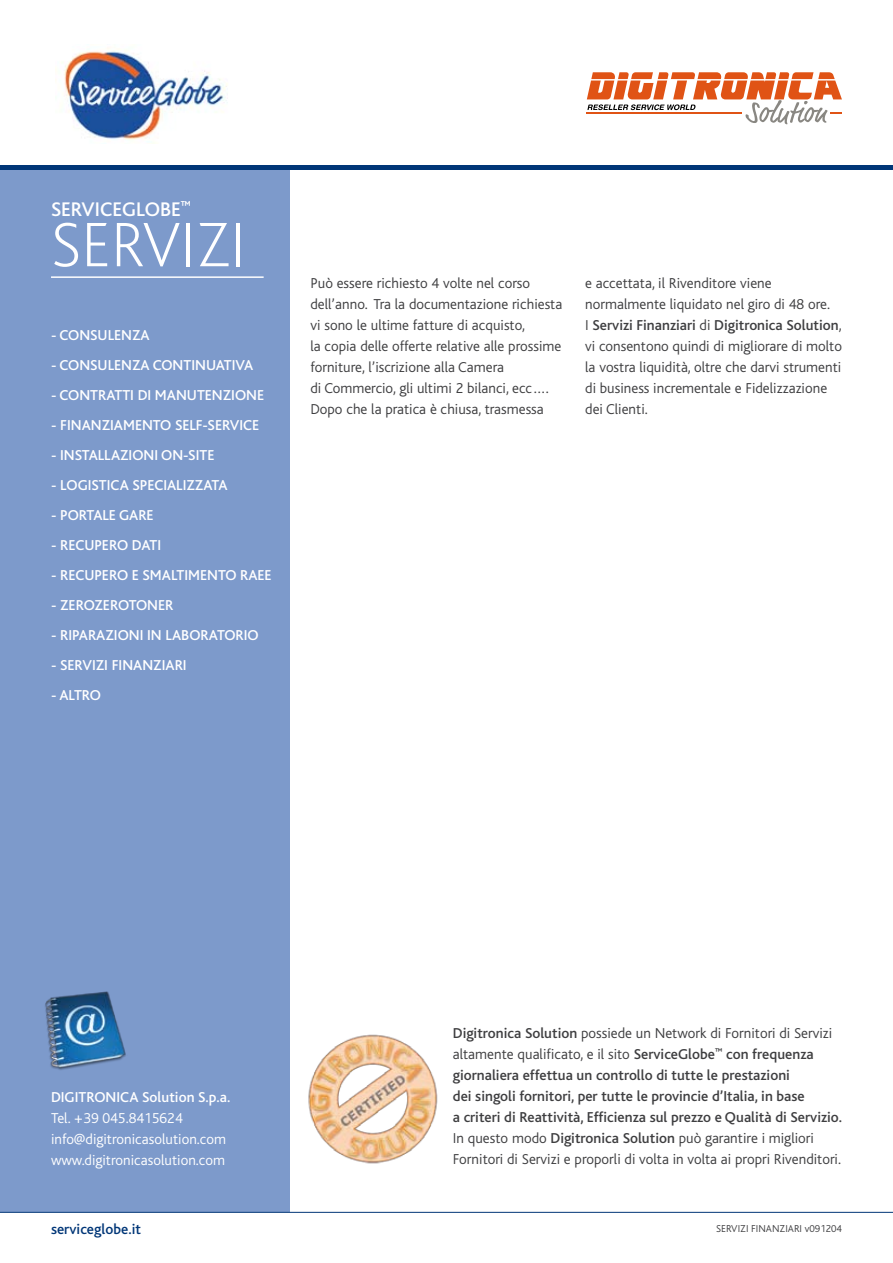
<style>
.page{position:relative;width:893px;height:1263px;background:#fff}
.page>*{position:absolute;margin:0;border:0;box-sizing:border-box;transform-origin:0 0}
.t1{font:200 65.7px "Bliss";color:#fff}
.t2{font:500 20.7px "Bliss";color:#fff}
.t3{font:300 15px/21px "Bliss";color:#3e3e40}
.t4{font:500 15px/21px "Bliss";color:#3e3e40}
.t5{font:500 15px "Bliss";color:#fff}
.t6{font:300 15px/21px "Bliss";color:#fff}
.t7{font:500 15px "Bliss";color:#003677}
.t8{font:500 15px "Bliss";letter-spacing:.045em;color:#fff}
.t9{font:500 15px "Bliss";letter-spacing:.085em;color:#fff}
.t10{font:300 10.5px "Bliss";color:#3e3e40}
.s1{font-weight:500}
.s2{font-weight:300}
</style>
<div class="page">
<div style="left:0;top:166px;width:289px;height:1046px;background:#7d9acb"></div>
<img style="left:45px;top:991px;width:81px;height:79px">
<img style="left:55px;top:48px;width:173px;height:96px">
<hr style="left:51px;top:276px;width:213px;height:2px;background:#fff">
<hr style="left:0;top:1212px;width:893px;height:1px;background:#003677">
<hr style="left:0;top:166px;width:893px;height:4px;background:#003677">
<svg style="left:587px;top:72px;width:255px;height:52px"></svg>
<img style="left:308px;top:1034px;width:130px;height:130px">
<h2 class="t2" style="left:51px;top:198px;width:141px">ServiceGlobe<sup>™</sup></h2>
<h1 class="t1" style="left:51px;top:211px;width:196px">SERVIZI</h1>
<p class="t5" style="left:51px;top:328px;width:73px">- CONSULENZA</p>
<p class="t5" style="left:51px;top:358px;width:73px">- CONSULENZA</p>
<p class="t5" style="left:153px;top:358px;width:29px">CONTIN</p>
<p class="t5" style="left:206px;top:358px;width:19px">UATIVA</p>
<p class="t5" style="left:51px;top:388px;width:63px">- CONTRATTI</p>
<p class="t5" style="left:138px;top:388px;width:29px">DI MAN</p>
<p class="t5" style="left:187px;top:388px;width:19px">UTENZI</p>
<p class="t5" style="left:235px;top:388px;width:21px">ONE</p>
<p class="t5" style="left:51px;top:418px;width:26px">- FINANZIAMENT</p>
<p class="t8" style="left:160px;top:418px;width:101px">O self-service</p>
<p class="t5" style="left:51px;top:448px;width:152px">- INSTALLAZIONI ON-SITE</p>
<p class="t5" style="left:51px;top:478px;width:19px">- log</p>
<p class="t5" style="left:88px;top:478px;width:141px">istica specializzata</p>
<p class="t9" style="left:51px;top:508px;width:104px">- portale gare</p>
<p class="t5" style="left:51px;top:538px;width:98px">- RECUPERO DATI</p>
<p class="t5" style="left:51px;top:568px;width:135px">- RECUPERO E SMALTIMENT</p>
<p class="t5" style="left:225px;top:568px;width:32px">O RAEE</p>
<p class="t5" style="left:51px;top:598px;width:124px">- ZE ROZE ROTONE R</p>
<p class="t5" style="left:51px;top:628px;width:209px">- RIPARAZIONI IN LABORATORIO</p>
<p class="t5" style="left:51px;top:658px;width:39px">- SERVIZI</p>
<p class="t5" style="left:112px;top:658px;width:16px">FINANZIA</p>
<p class="t5" style="left:175px;top:658px;width:11px">RI</p>
<p class="t5" style="left:51px;top:688px;width:51px">- ALTRO</p>
<p class="t3" style="left:310px;top:273px;width:253px">Può essere richiesto 4 volte nel corso dell’anno. Tra la documentazione richiesta vi sono le ultime fatture di acquisto,<br>la copia delle offerte relative alle prossime forniture, l’iscrizione alla Camera<br>di Commercio, gli ultimi 2 bilanci, ecc….<br>Dopo che la pratica è chiusa, trasmessa</p>
<p class="t3" style="left:585px;top:273px;width:258px">e accettata, il Rivenditore viene normalmente liquidato nel giro di 48 ore.<br>I <span class="s1">Servizi Finanziari</span> di <span class="s1">Digitronica Solution</span>, vi consentono quindi di migliorare di molto la vostra liquidità, oltre che darvi strumenti di business incrementale e Fidelizzazione dei Clienti.</p>
<p class="t5" style="left:51px;top:1089px;width:181px">DIGITRONICA Solution S.p.a.</p>
<p class="t6" style="left:51px;top:1108px;width:177px">Tel. +39 045.8415624 info@digitronicasolution.com www.digitronicasolution.com</p>
<p class="t7" style="left:51px;top:1221px;width:91px">serviceglobe.it</p>
<p class="t4" style="left:453px;top:1022px;width:391px">Digitronica Solution <span class="s2">possiede un Network di Fornitori di Servizi altamente qualificato, e il sito</span> ServiceGlobe<sup>™</sup> con frequenza giornaliera effettua un controllo di tutte le prestazioni<br>dei singoli fornitori, per tutte le provincie d’Italia, in base<br>a criteri di Reattività, Efficienza sul prezzo e Qualità di Servizio.<br><span class="s2">In questo modo</span> Digitronica Solution <span class="s2">può garantire i migliori Fornitori di Servizi e proporli di volta in volta ai propri Rivenditori.</span></p>
<p class="t10" style="left:716px;top:1223px;width:127px">SERVIZI FINANZIARI v091204</p>
</div>
